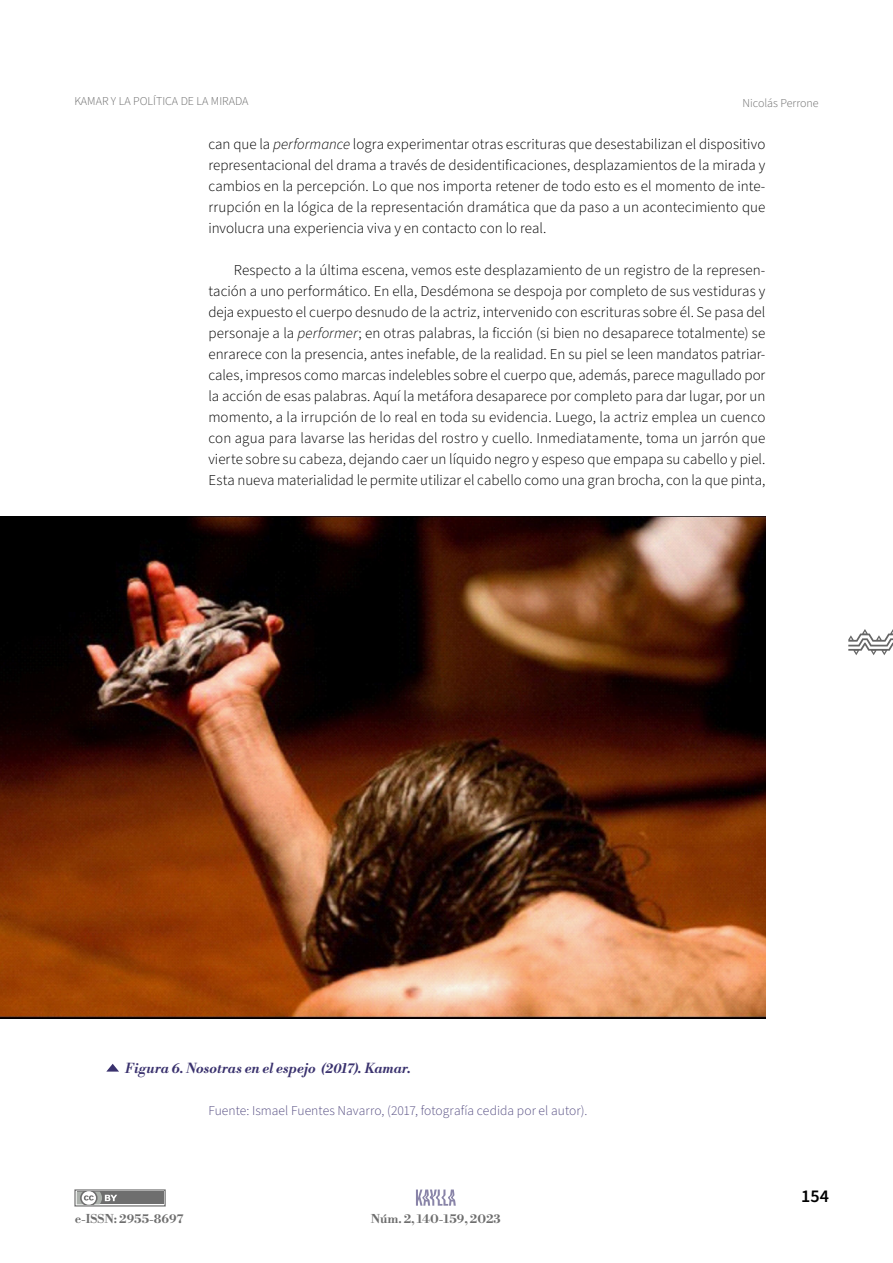
<style>
.page{position:relative;width:893px;height:1263px;background:#fff}
.page>*{position:absolute;margin:0;border:0;box-sizing:border-box;transform-origin:0 0}
.t1{font:600 18px "Source Sans 3";color:#000}
.t2{font:300 15px/21px "Source Sans 3";color:#000;text-align:justify}
.t3{font:300 13.5px "Source Sans 3";color:#585084}
.t4{font:italic 700 13.5px "Libre Bodoni";letter-spacing:.01em;color:#3a326e}
.t5{font:300 12px "Source Sans 3";color:#6e6e6e}
.t6{font:700 12px "Libre Bodoni";color:#6e6e6e}
.s1{font-style:italic}
</style>
<div class="page">
<svg style="left:848px;top:629px;width:45px;height:26px"></svg>
<svg style="left:74px;top:1189px;width:92px;height:17px"></svg>
<div style="left:77px;top:1191px;width:86px;height:13px;background:#6e6e6e"></div>
<svg style="left:77px;top:1191px;width:40px;height:13px"></svg>
<svg style="left:416px;top:1189px;width:40px;height:17px"></svg>
<svg style="left:107px;top:1064px;width:12px;height:7px"></svg>
<img style="left:0;top:516px;width:765px;height:502px">
<p class="t5" style="left:74px;top:93px;width:176px">KAMAR Y LA POLÍTICA DE LA MIRADA</p>
<p class="t5" style="left:742px;top:95px;width:78px">Nicolás Perrone</p>
<p class="t2" style="left:208px;top:134px;width:559px">can que la <span class="s1">performance</span> logra experimentar otras escrituras que desestabilizan el dispositivo representacional del drama a través de desidentificaciones, desplazamientos de la mirada y cambios en la percepción. Lo que nos importa retener de todo esto es el momento de inte&shy;rrupción en la lógica de la representación dramática que da paso a un acontecimiento que involucra una experiencia viva y en contacto con lo real.</p>
<p class="t2" style="left:208px;top:260px;width:559px;text-indent:26px">Respecto a la última escena, vemos este desplazamiento de un registro de la represen&shy;tación a uno performático. En ella, Desdémona se despoja por completo de sus vestiduras y deja expuesto el cuerpo desnudo de la actriz, intervenido con escrituras sobre él. Se pasa del personaje a la <span class="s1">performer</span>; en otras palabras, la ficción (si bien no desaparece totalmente) se enrarece con la presencia, antes inefable, de la realidad. En su piel se leen mandatos patriar&shy;cales, impresos como marcas indelebles sobre el cuerpo que, además, parece magullado por la acción de esas palabras. Aquí la metáfora desaparece por completo para dar lugar, por un momento, a la irrupción de lo real en toda su evidencia. Luego, la actriz emplea un cuenco con agua para lavarse las heridas del rostro y cuello. Inmediatamente, toma un jarrón que vierte sobre su cabeza, dejando caer un líquido negro y espeso que empapa su cabello y piel.<br>Esta nueva materialidad le permite utilizar el cabello como una gran brocha, con la que pinta,</p>
<p class="t4" style="left:125px;top:1057px;width:287px">Figura 6. Nosotras en el espejo (2017). Kamar.</p>
<p class="t3" style="left:208px;top:1101px;width:380px">Fuente: Ismael Fuentes Navarro, (2017, fotografía cedida por el autor).</p>
<p class="t6" style="left:75px;top:1208px;width:110px">e-ISSN: 2955-8697</p>
<p class="t6" style="left:371px;top:1208px;width:131px">Núm. 2, 140-159, 2023</p>
<p class="t1" style="left:801px;top:1184px;width:29px">154</p>
</div>
